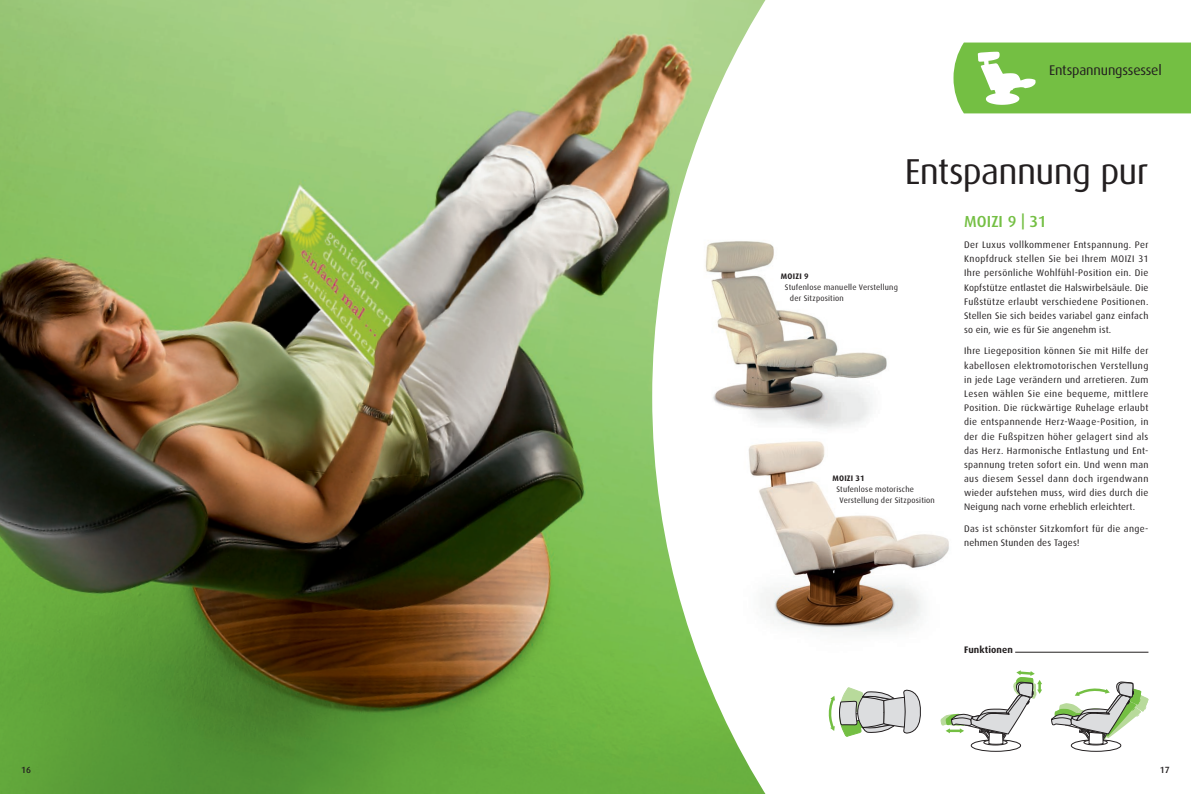
<style>
.page{position:relative;width:1191px;height:794px;background:#fff}
.page>*{position:absolute;margin:0;border:0;box-sizing:border-box;transform-origin:0 0}
.t1{font:36px "Dax";letter-spacing:-.02em;color:#231f20}
.t2{font:500 16px "Dax";letter-spacing:.005em;color:#74bf43}
.t3{font:14px "Dax";letter-spacing:-.015em;color:#231f20}
.t4{font:9.5px/14.2px "Dax";letter-spacing:.02em;color:#231f20;text-align:justify}
.t5{font:700 9.5px "Dax";letter-spacing:.01em;color:#231f20}
.t6{font:500 9px "Dax";color:#231f20}
.t7{font:8px/11px "Dax";letter-spacing:.025em;color:#231f20}
.t8{font:700 8px "Dax";letter-spacing:.025em;color:#231f20}
</style>
<div class="page">
<img style="left:0;top:0;width:652px;height:794px">
<svg style="left:652px;top:0;width:114px;height:794px"></svg>
<svg style="left:953px;top:43px;width:238px;height:70px;background:#81c555"></svg>
<img style="left:731px;top:435px;width:218px;height:217px">
<img style="left:687px;top:234px;width:200px;height:201px">
<div style="left:1071px;top:739px;width:50px;height:12px;border:1px solid #231f20;border-radius:50%"></div>
<svg style="left:1051px;top:682px;width:97px;height:64px"></svg>
<div style="left:971px;top:739px;width:49px;height:12px;border:1px solid #231f20;border-radius:50%"></div>
<svg style="left:941px;top:670px;width:101px;height:76px"></svg>
<svg style="left:828px;top:687px;width:92px;height:49px"></svg>
<hr style="left:1015px;top:652px;width:133px;height:1px;background:#231f20">
<h3 class="t3" style="left:1049px;top:62px;width:114px">Entspannungssessel</h3>
<h1 class="t1" style="left:905px;top:151px;width:245px">Entspannung pur</h1>
<p class="t8" style="left:781px;top:272px;width:29px">MOIZI 9</p>
<p class="t7" style="left:790px;top:282px;width:110px;text-indent:-5px">Stufenlose manuelle Verstellung der Sitzposition</p>
<p class="t8" style="left:832px;top:474px;width:34px">MOIZI 31</p>
<p class="t7" style="left:839px;top:484px;width:97px;text-indent:-3px">Stufenlose motorische<br>Verstellung der Sitzposition</p>
<h2 class="t2" style="left:964px;top:212px;width:84px">MOIZI 9 | 31</h2>
<p class="t4" style="left:964px;top:238px;width:186px">Der Luxus vollkommener Entspannung. Per Knopfdruck stellen Sie bei Ihrem MOIZI 31<br>Ihre persönliche Wohlfühl-Position ein. Die Kopfstütze entlastet die Halswirbelsäule. Die Fußstütze erlaubt verschiedene Positionen.<br>Stellen Sie sich beides variabel ganz einfach so ein, wie es für Sie angenehm ist.</p>
<p class="t4" style="left:964px;top:344px;width:186px">Ihre Liegeposition können Sie mit Hilfe der kabellosen elektromotorischen Verstellung in jede Lage verändern und arretieren. Zum Lesen wählen Sie eine bequeme, mittlere Position. Die rückwärtige Ruhelage erlaubt die entspannende Herz-Waage-Position, in der die Fußspitzen höher gelagert sind als das Herz. Harmonische Entlastung und Ent&shy;spannung treten sofort ein. Und wenn man aus diesem Sessel dann doch irgendwann wieder aufstehen muss, wird dies durch die Neigung nach vorne erheblich erleichtert.</p>
<p class="t4" style="left:964px;top:521px;width:186px">Das ist schönster Sitzkomfort für die ange&shy;nehmen Stunden des Tages!</p>
<p class="t5" style="left:964px;top:644px;width:50px">Funktionen</p>
<p class="t6" style="left:21px;top:764px;width:11px">16</p>
<p class="t6" style="left:1159px;top:764px;width:11px">17</p>
</div>
